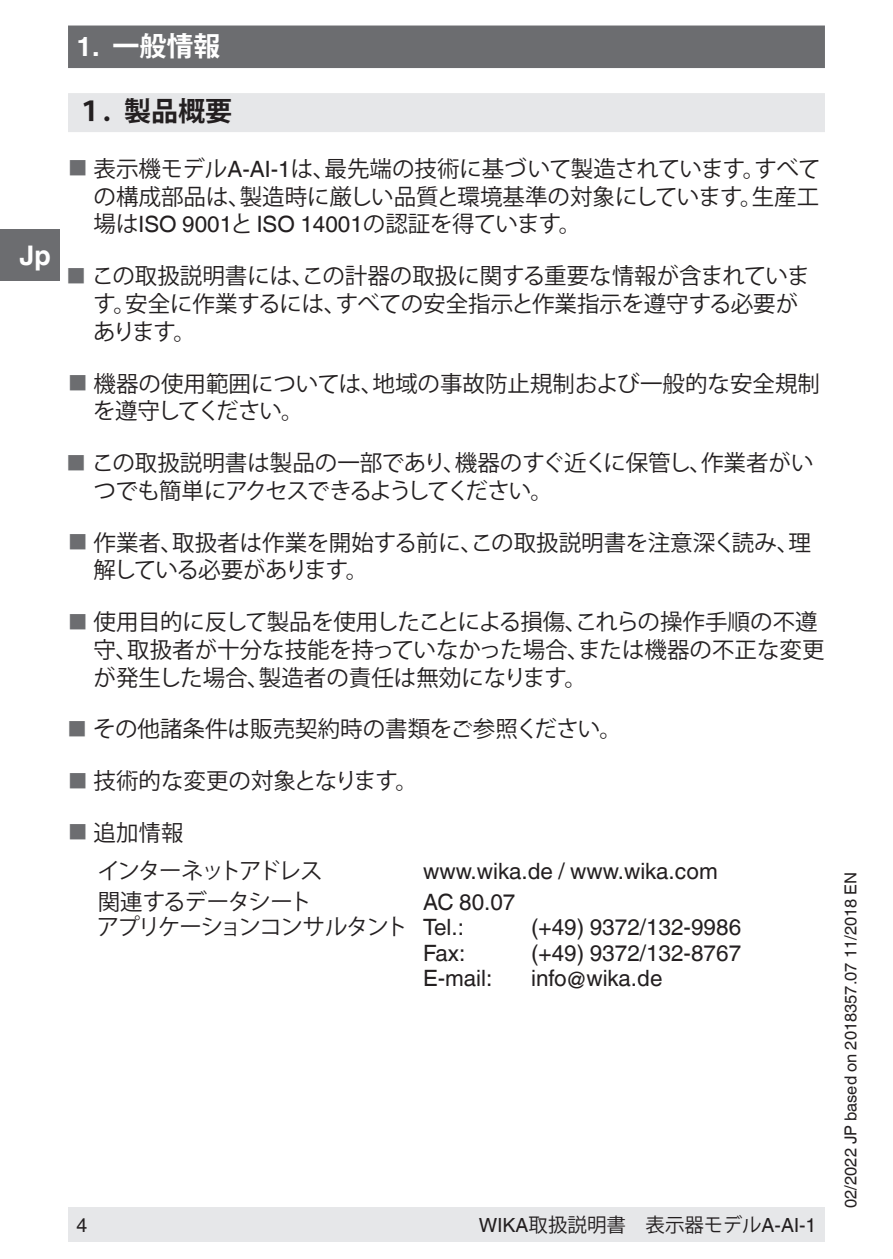
<style>
.page{position:relative;width:893px;height:1259px;background:#fff}
.page>*{position:absolute;margin:0;border:0;box-sizing:border-box;transform-origin:0 0}
.t1{font:700 27px "Koz Go Pro";color:#231f20}
.t2{font:700 27px "Koz Go Pro";color:#fff}
.t3{font:700 27px "Helvetica World";color:#fff}
.t4{font:22.5px/27.6px "Koz Go Pro";color:#231f20}
.t5{font:22.5px "Helvetica World";color:#231f20}
.t6{font:22.5px/27.6px "Koz Go Pro";letter-spacing:-.02em;color:#231f20}
.t7{font:22.5px "Koz Go Pro";letter-spacing:-.08em;color:#231f20}
.t8{font:22.5px/37.8px "Koz Go Pro";letter-spacing:-.09em;color:#231f20}
.t9{font:22.5px "Koz Go Pro";letter-spacing:-.06em;color:#231f20}
.t10{font:19.5px "Koz Go Pro";color:#231f20}
.t11{font:19.5px "Helvetica World";color:#231f20}
.t12{font:16.5px "Helvetica World";color:#231f20}
.s1{font-family:"Helvetica World"}
.s2{font-size:19.2px;color:#6c6d70}
.s3{font-family:"Koz Go Pro"}
</style>
<div class="page">
<div style="left:0;top:230px;width:60px;height:51px;background:#6c6d70"></div>
<div style="left:68px;top:1208px;width:757px;height:34px;background:#e6e7e9"></div>
<div style="left:68px;top:26px;width:757px;height:42px;background:#6c6d70"></div>
<div style="left:68px;top:93px;width:757px;height:39px;background:#e6e7e9"></div>
<p class="t3" style="left:19px;top:240px;width:33px">Jp</p>
<p class="t2" style="left:77px;top:29px;width:145px"><span class="s1">1.</span> 一般情報</p>
<p class="t1" style="left:77px;top:94px;width:157px">１．製品概要</p>
<p class="t4" style="left:68px;top:155px;width:754px;text-align:right"><span class="s2">■</span> 表示機モデル<span class="s1">A-AI-1</span>は、最先端の技術に基づいて製造されています。すべての構成部品は、製造時に厳しい品質と環境基準の対象にしています。生産工</p>
<p class="t5" style="left:94px;top:211px;width:489px"><span class="s3">場は</span>ISO 9001<span class="s3">と</span> ISO 14001<span class="s3">の認証を得ています。</span></p>
<p class="t4" style="left:93px;top:263px;width:718px;text-indent:-27px"><span class="s2">■</span> この取扱説明書には、この計器の取扱に関する重要な情報が含まれています。安全に作業するには、すべての安全指示と作業指示を遵守する必要があります。</p>
<p class="t4" style="left:93px;top:370px;width:728px;text-indent:-25px"><span class="s2">■</span> 機器の使用範囲については、地域の事故防止規制および一般的な安全規制を遵守してください。</p>
<p class="t6" style="left:94px;top:449px;width:722px;text-indent:-27px"><span class="s2">■</span> この取扱説明書は製品の一部であり、機器のすぐ近くに保管し、作業者がいつでも簡単にアクセスできるようしてください。</p>
<p class="t4" style="left:94px;top:529px;width:719px;text-indent:-26px"><span class="s2">■</span> 作業者、取扱者は作業を開始する前に、この取扱説明書を注意深く読み、理解している必要があります。</p>
<p class="t4" style="left:94px;top:608px;width:733px;text-indent:-26px"><span class="s2">■</span> 使用目的に反して製品を使用したことによる損傷、これらの操作手順の不遵守、取扱者が十分な技能を持っていなかった場合、または機器の不正な変更が発生した場合、製造者の責任は無効になります。</p>
<p class="t4" style="left:68px;top:716px;width:556px"><span class="s2">■</span> その他諸条件は販売契約時の書類をご参照ください。</p>
<p class="t4" style="left:68px;top:767px;width:351px"><span class="s2">■</span> 技術的な変更の対象となります。</p>
<p class="t8" style="left:97px;top:814px;width:227px;text-indent:-29px"><span class="s2">■</span> 追加情報<br>インターネットアドレス</p>
<p class="t5" style="left:423px;top:858px;width:296px">www.wika.de / www.wika.com</p>
<p class="t9" style="left:98px;top:886px;width:216px">関連するデータシート</p>
<p class="t5" style="left:423px;top:888px;width:94px">AC 80.07</p>
<p class="t7" style="left:97px;top:912px;width:369px">アプリケーションコンサルタント <span class="s1">Tel.:</span></p>
<p class="t5" style="left:531px;top:914px;width:212px">(+49) 9372/132-9986</p>
<p class="t5" style="left:423px;top:939px;width:44px">Fax:</p>
<p class="t5" style="left:531px;top:939px;width:212px">(+49) 9372/132-8767</p>
<p class="t5" style="left:423px;top:965px;width:71px">E-mail:</p>
<p class="t5" style="left:531px;top:965px;width:133px">info@wika.de</p>
<p class="t11" style="left:77px;top:1213px;width:12px">4</p>
<p class="t10" style="left:479px;top:1212px;width:339px"><span class="s1">WIKA</span>取扱説明書　表示器モデル<span class="s1">A-AI-1</span></p>
<p class="t12" style="left:841px;top:1208px;width:337px;rotate:-90deg">02/2022 JP based on 2018357.07 11/2018 EN</p>
</div>
